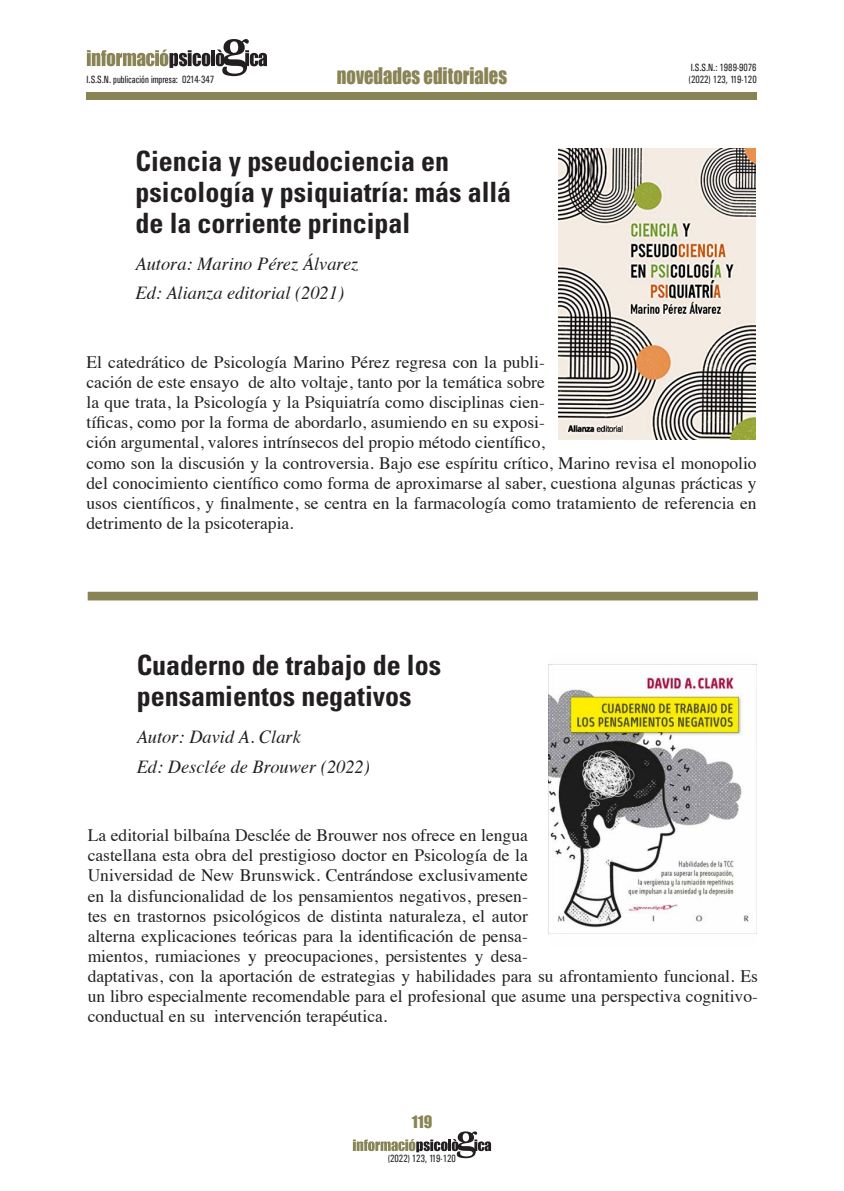
<style>
.page{position:relative;width:844px;height:1191px;background:#fff}
.page>*{position:absolute;margin:0;border:0;box-sizing:border-box;transform-origin:0 0}
.t1{font:700 condensed 28px/30.8px "Univers";color:#231f20}
.t2{font:21px "Impact";color:#898455;scale:.88 1}
.t3{font:italic 18.38px/29.6px "Times";color:#231f20}
.t4{font:17.5px/20.1px "Times";color:#231f20}
.t5{font:15.75px "Impact";color:#898455}
.t6{font:10.5px "Univers Condensed";color:#231f20;scale:.9 1}
</style>
<div class="page">
<div style="left:87px;top:92px;width:669px;height:7px;background:#898455"></div>
<svg style="left:353px;top:1131px;width:138px;height:27px"></svg>
<svg style="left:87px;top:50px;width:123px;height:18px"></svg>
<hr style="left:211px;top:50px;width:4px;height:16px;background:#231f20">
<svg style="left:216px;top:39px;width:51px;height:37px"></svg>
<div style="left:88px;top:592px;width:669px;height:8px;background:#898455"></div>
<img style="left:558px;top:149px;width:197px;height:290px">
<img style="left:548px;top:664px;width:208px;height:270px">
<p class="t6" style="left:690px;top:61px;width:75px">I.S.S.N.: 1989-9076</p>
<p class="t2" style="left:337px;top:60px;width:195px">novedades editoriales</p>
<p class="t6" style="left:86px;top:74px;width:143px">I.S.S.N. publicación impresa: 0214-347</p>
<p class="t6" style="left:688px;top:74px;width:77px">(2022) 123, 119-120</p>
<h1 class="t1" style="left:135px;top:146px;width:377px">Ciencia y pseudociencia en psicología y psiquiatría: más allá de la corriente principal</h1>
<p class="t3" style="left:135px;top:248px;width:224px">Autora: Marino Pérez Álvarez<br>Ed: Alianza editorial (2021)</p>
<p class="t4" style="left:86px;top:350px;width:671px">El catedrático de Psicología Marino Pérez regresa con la publi-<br>cación de este ensayo de alto voltaje, tanto por la temática sobre<br>la que trata, la Psicología y la Psiquiatría como disciplinas cien-<br>tíficas, como por la forma de abordarlo, asumiendo en su exposi-<br>ción argumental, valores intrínsecos del propio método científico,<br>como son la discusión y la controversia. Bajo ese espíritu crítico, Marino revisa el monopolio del conocimiento científico como forma de aproximarse al saber, cuestiona algunas prácticas y usos científicos, y finalmente, se centra en la farmacología como tratamiento de referencia en detrimento de la psicoterapia.</p>
<h1 class="t1" style="left:137px;top:650px;width:306px">Cuaderno de trabajo de los pensamientos negativos</h1>
<p class="t3" style="left:137px;top:721px;width:235px">Autor: David A. Clark<br>Ed: Desclée de Brouwer (2022)</p>
<p class="t4" style="left:88px;top:823px;width:671px">La editorial bilbaína Desclée de Brouwer nos ofrece en lengua<br>castellana esta obra del prestigioso doctor en Psicología de la<br>Universidad de New Brunswick. Centrándose exclusivamente<br>en la disfuncionalidad de los pensamientos negativos, presen-<br>tes en trastornos psicológicos de distinta naturaleza, el autor<br>alterna explicaciones teóricas para la identificación de pensa-<br>mientos, rumiaciones y preocupaciones, persistentes y desa-<br>daptativas, con la aportación de estrategias y habilidades para su afrontamiento funcional. Es un libro especialmente recomendable para el profesional que asume una perspectiva cognitivo&shy;conductual en su intervención terapéutica.</p>
<p class="t5" style="left:411px;top:1109px;width:22px">119</p>
<p class="t6" style="left:388px;top:1152px;width:77px">(2022) 123, 119-120</p>
</div>
